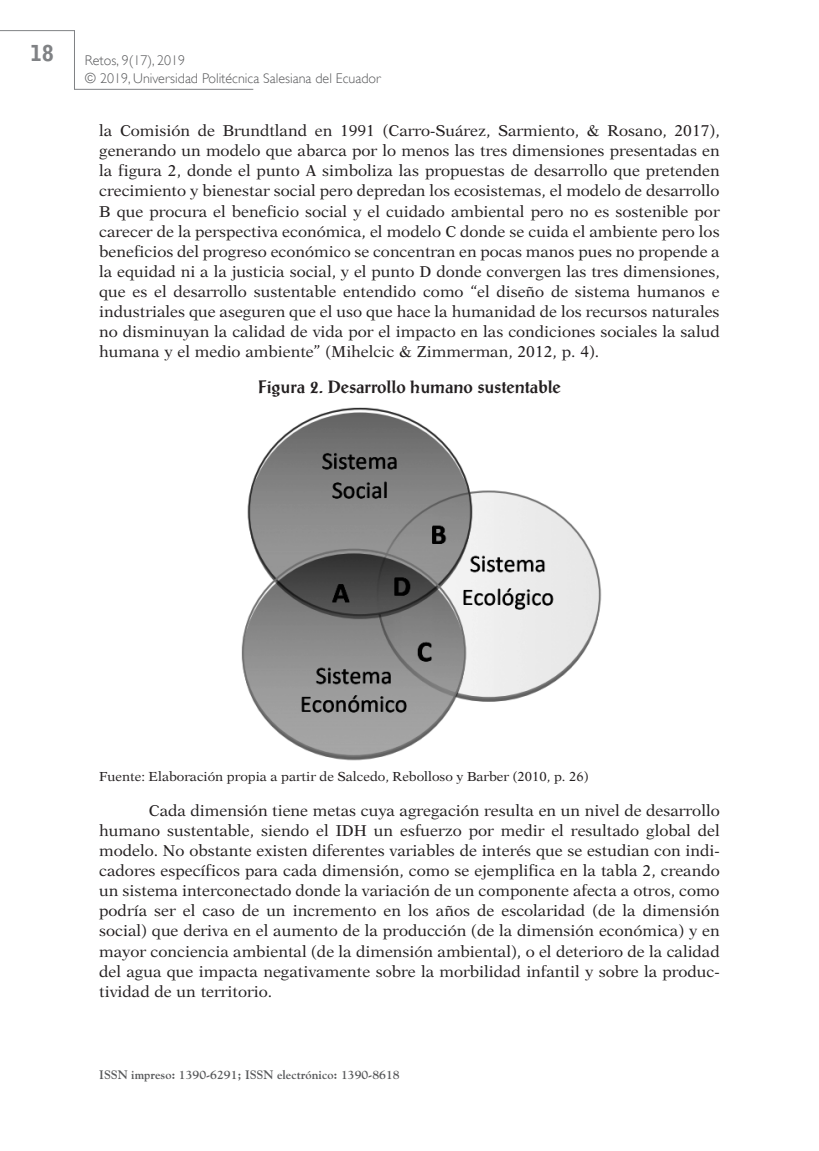
<style>
.page{position:relative;width:819px;height:1151px;background:#fff}
.page>*{position:absolute;margin:0;border:0;box-sizing:border-box;transform-origin:0 0}
.t1{font:900 21.88px "Bell Gothic Std";color:#808285;scale:.95 1}
.Títulos_cuadros_ok{font:700 17.5px "Post Antiqua";color:#231f20}
.Párrafo_normal_ok{font:15.75px/20.1px "New Aster LT Std";color:#231f20;text-align:justify}
.t2{font:300 14px/17.5px "Gill Sans";color:#57585a}
.fuente{font:13.12px "New Aster LT Std";color:#231f20}
.t3{font:700 12.25px "Goudy";color:#57585a}
</style>
<div class="page">
<svg style="left:0;top:30px;width:254px;height:60px"></svg>
<img style="left:242px;top:407px;width:360px;height:354px">
<h1 class="t1" style="left:31px;top:41px;width:26px">18</h1>
<p class="t2" style="left:85px;top:52px;width:297px">Retos, 9(17), 2019<br>© 2019, Universidad Politécnica Salesiana del Ecuador</p>
<p class="Párrafo_normal_ok" style="left:99px;top:121px;width:622px">la Comisión de Brundtland en 1991 (Carro-Suárez, Sarmiento, &amp; Rosano, 2017), generando un modelo que abarca por lo menos las tres dimensiones presentadas en la figura 2, donde el punto A simboliza las propuestas de desarrollo que pretenden crecimiento y bienestar social pero depredan los ecosistemas, el modelo de desarrollo B que procura el beneficio social y el cuidado ambiental pero no es sostenible por carecer de la perspectiva económica, el modelo C donde se cuida el ambiente pero los beneficios del progreso económico se concentran en pocas manos pues no propende a la equidad ni a la justicia social, y el punto D donde convergen las tres dimensiones, que es el desarrollo sustentable entendido como “el diseño de sistema humanos e industriales que aseguren que el uso que hace la humanidad de los recursos naturales no disminuyan la calidad de vida por el impacto en las condiciones sociales la salud humana y el medio ambiente” (Mihelcic &amp; Zimmerman, 2012, p. 4).</p>
<p class="Títulos_cuadros_ok" style="left:258px;top:377px;width:304px">Figura 2. Desarrollo humano sustentable</p>
<p class="fuente" style="left:99px;top:768px;width:491px">Fuente: Elaboración propia a partir de Salcedo, Rebolloso y Barber (2010, p. 26)</p>
<p class="Párrafo_normal_ok" style="left:99px;top:800px;width:622px;text-indent:50px">Cada dimensión tiene metas cuya agregación resulta en un nivel de desarrollo humano sustentable, siendo el IDH un esfuerzo por medir el resultado global del modelo. No obstante existen diferentes variables de interés que se estudian con indi&shy;cadores específicos para cada dimensión, como se ejemplifica en la tabla 2, creando un sistema interconectado donde la variación de un componente afecta a otros, como podría ser el caso de un incremento en los años de escolaridad (de la dimensión social) que deriva en el aumento de la producción (de la dimensión económica) y en mayor conciencia ambiental (de la dimensión ambiental), o el deterioro de la calidad del agua que impacta negativamente sobre la morbilidad infantil y sobre la produc&shy;tividad de un territorio.</p>
<p class="t3" style="left:99px;top:1067px;width:302px">ISSN impreso: 1390-6291; ISSN electrónico: 1390-8618</p>
</div>
